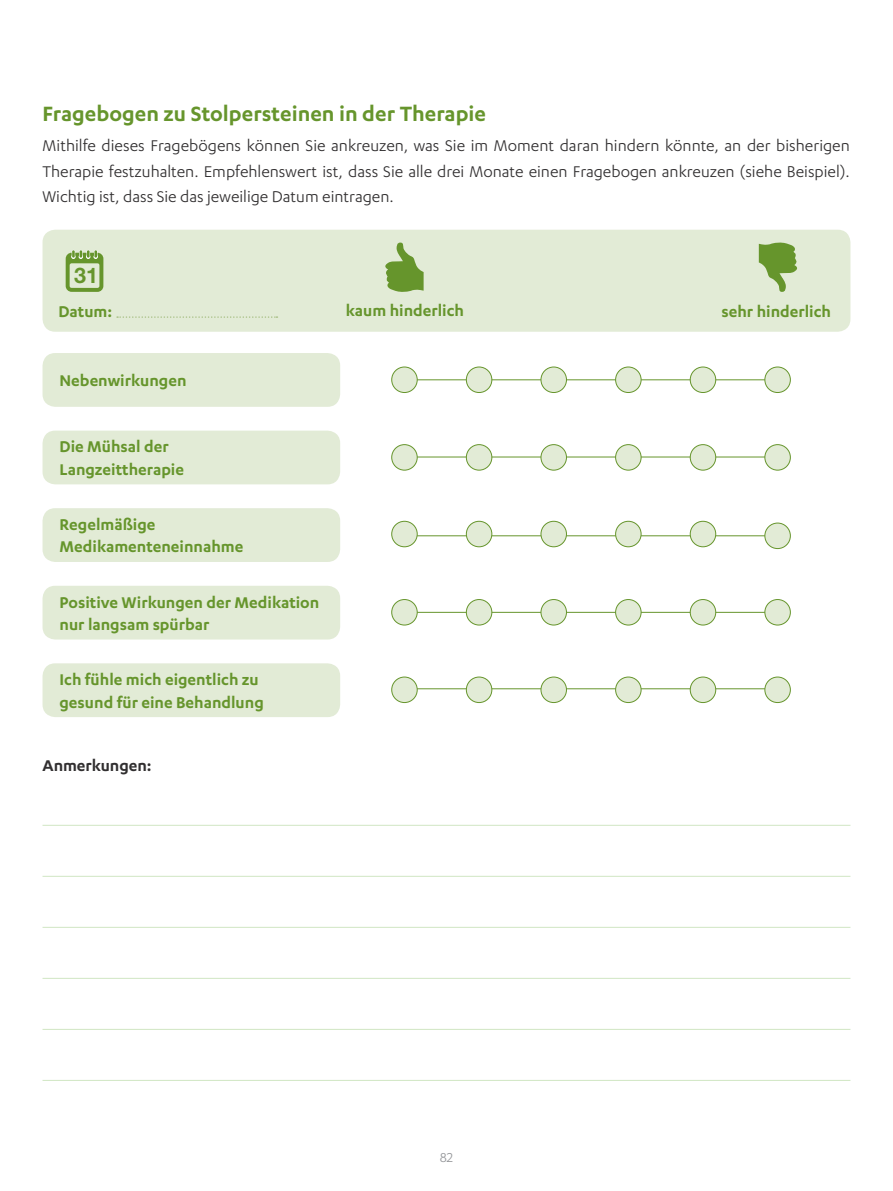
<style>
.page{position:relative;width:893px;height:1191px;background:#fff}
.page>*{position:absolute;margin:0;border:0;box-sizing:border-box;transform-origin:0 0}
.t1{font:600 24px "Karbon";color:#66952c}
.t2{font:700 21.6px "Helvetica Neue LT Pro";color:#66952c}
.t3{font:18px/25.5px "Karbon";color:#312f30}
.t4{font:600 18px/22.5px "Karbon";color:#66952c}
.t5{font:600 18px "Karbon";color:#312f30}
.t6{font:15px "Karbon";color:#939598}
</style>
<div class="page">
<div style="left:43px;top:230px;width:807px;height:102px;background:#e2ebd6;border-radius:13px"></div>
<svg style="left:759px;top:242px;width:38px;height:50px"></svg>
<svg style="left:385px;top:242px;width:39px;height:50px"></svg>
<div style="left:66px;top:253px;width:37px;height:39px;background:linear-gradient(to bottom,#66952c,#66952c);border-radius:6px"></div>
<svg style="left:70px;top:250px;width:29px;height:38px"></svg>
<svg style="left:117px;top:316px;width:160px;height:2px"></svg>
<div style="left:43px;top:353px;width:297px;height:54px;background:#e2ebd6;border-radius:13px"></div>
<hr style="left:405px;top:379px;width:372px;height:1px;background:#66952c">
<div style="left:392px;top:367px;width:25px;height:25px;background:#e2ebd6;border-radius:50%"></div>
<div style="left:391px;top:367px;width:27px;height:26px;border:1px solid #66952c;border-radius:50%"></div>
<div style="left:765px;top:367px;width:25px;height:25px;background:#e2ebd6;border-radius:50%"></div>
<div style="left:764px;top:367px;width:27px;height:26px;border:1px solid #66952c;border-radius:50%"></div>
<div style="left:690px;top:367px;width:26px;height:25px;background:#e2ebd6;border-radius:50%"></div>
<div style="left:690px;top:367px;width:26px;height:26px;border:1px solid #66952c;border-radius:50%"></div>
<div style="left:541px;top:367px;width:25px;height:25px;background:#e2ebd6;border-radius:50%"></div>
<div style="left:541px;top:367px;width:26px;height:26px;border:1px solid #66952c;border-radius:50%"></div>
<div style="left:616px;top:367px;width:25px;height:25px;background:#e2ebd6;border-radius:50%"></div>
<div style="left:615px;top:367px;width:26px;height:26px;border:1px solid #66952c;border-radius:50%"></div>
<div style="left:466px;top:367px;width:26px;height:25px;background:#e2ebd6;border-radius:50%"></div>
<div style="left:466px;top:367px;width:26px;height:26px;border:1px solid #66952c;border-radius:50%"></div>
<div style="left:43px;top:430px;width:297px;height:54px;background:#e2ebd6;border-radius:13px"></div>
<hr style="left:404px;top:456px;width:374px;height:1px;background:#66952c">
<div style="left:392px;top:444px;width:25px;height:26px;background:#e2ebd6;border-radius:50%"></div>
<div style="left:391px;top:444px;width:27px;height:26px;border:1px solid #66952c;border-radius:50%"></div>
<div style="left:765px;top:444px;width:25px;height:26px;background:#e2ebd6;border-radius:50%"></div>
<div style="left:764px;top:444px;width:27px;height:26px;border:1px solid #66952c;border-radius:50%"></div>
<div style="left:690px;top:444px;width:26px;height:26px;background:#e2ebd6;border-radius:50%"></div>
<div style="left:690px;top:444px;width:26px;height:26px;border:1px solid #66952c;border-radius:50%"></div>
<div style="left:541px;top:444px;width:25px;height:26px;background:#e2ebd6;border-radius:50%"></div>
<div style="left:541px;top:444px;width:26px;height:26px;border:1px solid #66952c;border-radius:50%"></div>
<div style="left:616px;top:444px;width:25px;height:26px;background:#e2ebd6;border-radius:50%"></div>
<div style="left:615px;top:444px;width:26px;height:26px;border:1px solid #66952c;border-radius:50%"></div>
<div style="left:466px;top:444px;width:26px;height:26px;background:#e2ebd6;border-radius:50%"></div>
<div style="left:466px;top:444px;width:26px;height:26px;border:1px solid #66952c;border-radius:50%"></div>
<div style="left:43px;top:586px;width:297px;height:53px;background:#e2ebd6;border-radius:13px"></div>
<hr style="left:404px;top:612px;width:373px;height:1px;background:#66952c">
<div style="left:392px;top:599px;width:25px;height:26px;background:#e2ebd6;border-radius:50%"></div>
<div style="left:391px;top:599px;width:27px;height:26px;border:1px solid #66952c;border-radius:50%"></div>
<div style="left:765px;top:599px;width:25px;height:26px;background:#e2ebd6;border-radius:50%"></div>
<div style="left:764px;top:599px;width:27px;height:26px;border:1px solid #66952c;border-radius:50%"></div>
<div style="left:690px;top:599px;width:26px;height:26px;background:#e2ebd6;border-radius:50%"></div>
<div style="left:690px;top:599px;width:26px;height:26px;border:1px solid #66952c;border-radius:50%"></div>
<div style="left:541px;top:599px;width:25px;height:26px;background:#e2ebd6;border-radius:50%"></div>
<div style="left:541px;top:599px;width:26px;height:26px;border:1px solid #66952c;border-radius:50%"></div>
<div style="left:616px;top:599px;width:25px;height:26px;background:#e2ebd6;border-radius:50%"></div>
<div style="left:615px;top:599px;width:26px;height:26px;border:1px solid #66952c;border-radius:50%"></div>
<div style="left:466px;top:599px;width:26px;height:26px;background:#e2ebd6;border-radius:50%"></div>
<div style="left:466px;top:599px;width:26px;height:26px;border:1px solid #66952c;border-radius:50%"></div>
<div style="left:43px;top:508px;width:297px;height:54px;background:#e2ebd6;border-radius:13px"></div>
<hr style="left:404px;top:535px;width:373px;height:1px;background:#66952c">
<div style="left:392px;top:521px;width:25px;height:26px;background:#e2ebd6;border-radius:50%"></div>
<div style="left:391px;top:521px;width:27px;height:26px;border:1px solid #66952c;border-radius:50%"></div>
<div style="left:765px;top:523px;width:25px;height:25px;background:#e2ebd6;border-radius:50%"></div>
<div style="left:764px;top:522px;width:27px;height:27px;border:1px solid #66952c;border-radius:50%"></div>
<div style="left:690px;top:521px;width:26px;height:26px;background:#e2ebd6;border-radius:50%"></div>
<div style="left:690px;top:521px;width:26px;height:26px;border:1px solid #66952c;border-radius:50%"></div>
<div style="left:541px;top:521px;width:25px;height:26px;background:#e2ebd6;border-radius:50%"></div>
<div style="left:541px;top:521px;width:26px;height:26px;border:1px solid #66952c;border-radius:50%"></div>
<div style="left:616px;top:521px;width:25px;height:26px;background:#e2ebd6;border-radius:50%"></div>
<div style="left:615px;top:521px;width:26px;height:26px;border:1px solid #66952c;border-radius:50%"></div>
<div style="left:466px;top:521px;width:26px;height:26px;background:#e2ebd6;border-radius:50%"></div>
<div style="left:466px;top:521px;width:26px;height:26px;border:1px solid #66952c;border-radius:50%"></div>
<div style="left:43px;top:663px;width:297px;height:54px;background:#e2ebd6;border-radius:13px"></div>
<hr style="left:404px;top:688px;width:373px;height:1px;background:#66952c">
<div style="left:392px;top:677px;width:25px;height:25px;background:#e2ebd6;border-radius:50%"></div>
<div style="left:391px;top:676px;width:27px;height:27px;border:1px solid #66952c;border-radius:50%"></div>
<div style="left:765px;top:677px;width:25px;height:25px;background:#e2ebd6;border-radius:50%"></div>
<div style="left:764px;top:676px;width:27px;height:27px;border:1px solid #66952c;border-radius:50%"></div>
<div style="left:690px;top:677px;width:26px;height:25px;background:#e2ebd6;border-radius:50%"></div>
<div style="left:690px;top:676px;width:26px;height:27px;border:1px solid #66952c;border-radius:50%"></div>
<div style="left:541px;top:677px;width:25px;height:25px;background:#e2ebd6;border-radius:50%"></div>
<div style="left:541px;top:676px;width:26px;height:27px;border:1px solid #66952c;border-radius:50%"></div>
<div style="left:616px;top:677px;width:25px;height:25px;background:#e2ebd6;border-radius:50%"></div>
<div style="left:615px;top:676px;width:26px;height:27px;border:1px solid #66952c;border-radius:50%"></div>
<div style="left:466px;top:677px;width:26px;height:25px;background:#e2ebd6;border-radius:50%"></div>
<div style="left:466px;top:676px;width:26px;height:27px;border:1px solid #66952c;border-radius:50%"></div>
<hr style="left:43px;top:825px;width:807px;height:1px;background:#d0e6c3">
<hr style="left:43px;top:876px;width:807px;height:1px;background:#d0e6c3">
<hr style="left:43px;top:927px;width:807px;height:1px;background:#d0e6c3">
<hr style="left:43px;top:978px;width:807px;height:1px;background:#d0e6c3">
<hr style="left:43px;top:1029px;width:807px;height:1px;background:#d0e6c3">
<hr style="left:43px;top:1080px;width:807px;height:1px;background:#d0e6c3">
<h1 class="t1" style="left:43px;top:100px;width:445px">Fragebogen zu Stolpersteinen in der Therapie</h1>
<p class="t3" style="left:43px;top:132px;width:809px">Mithilfe dieses Fragebögens können Sie ankreuzen, was Sie im Moment daran hindern könnte, an der bisherigen<br>Therapie festzuhalten. Empfehlenswert ist, dass Sie alle drei Monate einen Fragebogen ankreuzen (siehe Beispiel).<br>Wichtig ist, dass Sie das jeweilige Datum eintragen.</p>
<p class="t2" style="left:74px;top:262px;width:25px">31</p>
<p class="t4" style="left:58px;top:300px;width:55px">Datum:</p>
<p class="t4" style="left:346px;top:298px;width:120px">kaum hinderlich</p>
<p class="t4" style="left:721px;top:300px;width:111px">sehr hinderlich</p>
<p class="t4" style="left:60px;top:369px;width:128px">Nebenwirkungen</p>
<p class="t4" style="left:60px;top:435px;width:126px">Die Mühsal der<br>Langzeittherapie</p>
<p class="t4" style="left:60px;top:512px;width:185px">Regelmäßige<br>Medikamenteneinnahme</p>
<p class="t4" style="left:60px;top:590px;width:261px">Positive Wirkungen der Medikation nur langsam spürbar</p>
<p class="t4" style="left:60px;top:667px;width:206px">Ich fühle mich eigentlich zu gesund für eine Behandlung</p>
<p class="t5" style="left:43px;top:755px;width:110px">Anmerkungen:</p>
<p class="t6" style="left:440px;top:1148px;width:15px">82</p>
</div>
